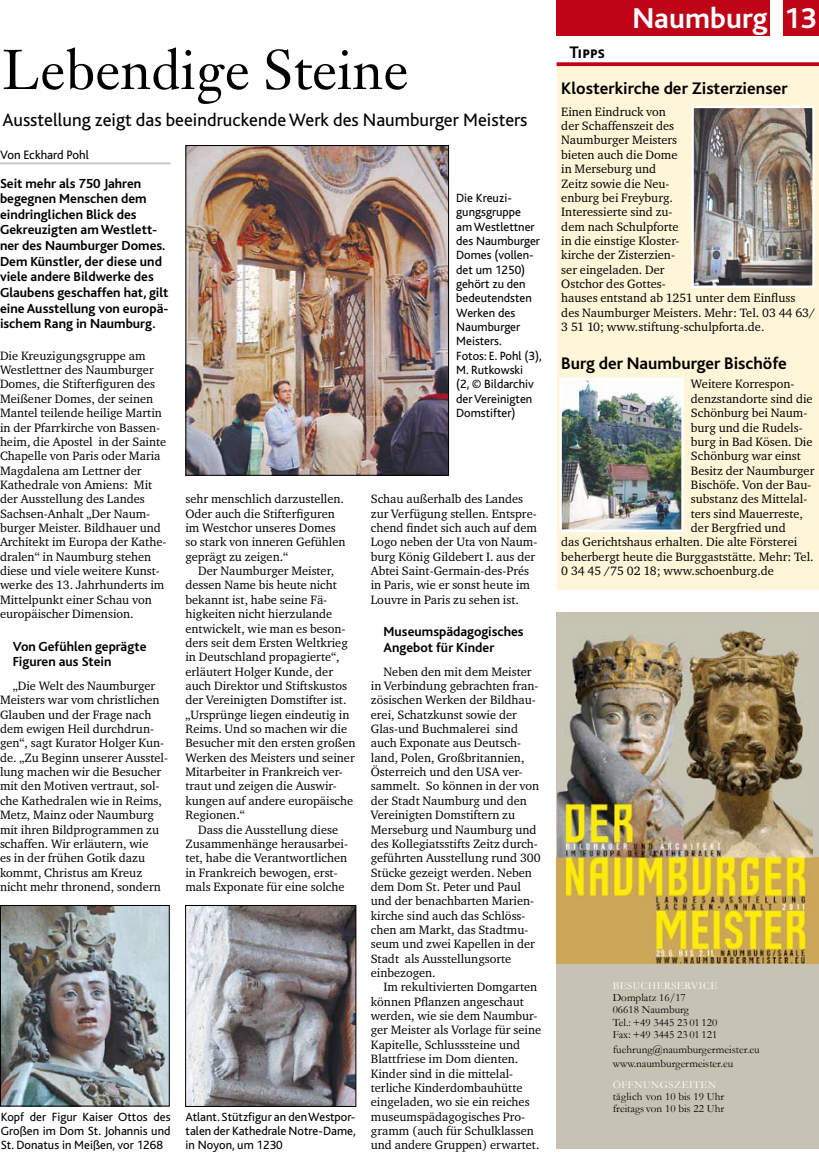
<style>
.page{position:relative;width:819px;height:1152px;background:#fff}
.page>*{position:absolute;margin:0;border:0;box-sizing:border-box;transform-origin:0 0}
.t1{font:55px "Janson Text LT";color:#000}
.t2{font:700 30px "Bliss";color:#fff}
.t3{font:18.75px "Bliss";color:#000}
.t4{font:700 17.5px "Bliss";color:#000}
.t5{font:700 17.5px "Bliss Caps";letter-spacing:.01em;color:#000}
.t6{font:700 13.75px/15.6px "Bliss";color:#000}
.t7{font:12.75px "Bliss";color:#000}
.t8{font:12.5px/14.4px "Charter EF";color:#000}
.t9{font:12.5px/14.4px "Bliss";color:#000;text-align:justify}
.t10{font:11.12px/12px "Garamond";color:#000}
.t11{font:10.62px "Garamond";letter-spacing:.05em;color:#fff}
</style>
<div class="page">
<div style="left:783px;top:0;width:36px;height:35px;background:#c00418"></div>
<div style="left:556px;top:0;width:214px;height:35px;background:#c00418"></div>
<div style="left:557px;top:64px;width:262px;height:525px;background:#fff5d8"></div>
<svg style="left:556px;top:62px;width:263px;height:4px"></svg>
<hr style="left:0;top:162px;width:170px;height:2px;background:#c5c6c8">
<img style="left:694px;top:109px;width:117px;height:176px">
<div style="left:691px;top:106px;width:123px;height:182px;border:2px solid #fff"></div>
<img style="left:562px;top:380px;width:118px;height:149px">
<div style="left:559px;top:377px;width:124px;height:155px;border:2px solid #fff"></div>
<img style="left:2px;top:907px;width:165px;height:197px">
<div style="left:0;top:905px;width:169px;height:201px;border:1px solid #000"></div>
<img style="left:188px;top:147px;width:258px;height:326px">
<div style="left:186px;top:145px;width:262px;height:330px;border:1px solid #000"></div>
<div style="left:556px;top:612px;width:263px;height:245px;background:#c6c3b4"></div>
<div style="left:556px;top:857px;width:263px;height:108px;background:#cca759"></div>
<img style="left:558px;top:630px;width:254px;height:334px">
<div style="left:556px;top:964px;width:263px;height:185px;background:#c6c3b4"></div>
<img style="left:187px;top:907px;width:167px;height:197px">
<div style="left:185px;top:905px;width:171px;height:201px;border:1px solid #000"></div>
<h1 class="t1" style="left:2px;top:35px;width:408px">Lebendige Steine</h1>
<h3 class="t3" style="left:2px;top:110px;width:526px">Ausstellung zeigt das beeindruckende Werk des Naumburger Meisters</h3>
<p class="t7" style="left:0;top:148px;width:90px">Von Eckhard Pohl</p>
<p class="t6" style="left:0;top:175px;width:170px">Seit mehr als 750 Jahren begegnen Menschen dem eindringlichen Blick des<br>Gekreuzigten am Westlett&shy;ner des Naumburger Domes.<br>Dem Künstler, der diese und viele andere Bildwerke des<br>Glaubens geschaffen hat, gilt eine Ausstellung von europä&shy;ischem Rang in Naumburg.</p>
<p class="t8" style="left:0;top:348px;width:168px">Die Kreuzigungsgruppe am<br>Westlettner des Naumburger<br>Domes, die Stifterfiguren des<br>Meißener Domes, der seinen<br>Mantel teilende heilige Martin in der Pfarrkirche von Bassen&shy;heim, die Apostel in der Sainte<br>Chapelle von Paris oder Maria<br>Magdalena am Lettner der<br>Kathedrale von Amiens: Mit der Ausstellung des Landes<br>Sachsen-Anhalt „Der Naum&shy;burger Meister. Bildhauer und<br>Architekt im Europa der Kathe&shy;dralen“ in Naumburg stehen diese und viele weitere Kunst&shy;werke des 13. Jahrhunderts im<br>Mittelpunkt einer Schau von europäischer Dimension.</p>
<p class="t6" style="left:13px;top:638px;width:135px">Von Gefühlen geprägte<br>Figuren aus Stein</p>
<p class="t8" style="left:0;top:678px;width:169px;text-indent:13px">„Die Welt des Naumburger<br>Meisters war vom christlichen<br>Glauben und der Frage nach dem ewigen Heil durchdrun&shy;gen“, sagt Kurator Holger Kun&shy;de. „Zu Beginn unserer Ausstel&shy;lung machen wir die Besucher mit den Motiven vertraut, sol&shy;che Kathedralen wie in Reims,<br>Metz, Mainz oder Naumburg mit ihren Bildprogrammen zu schaffen. Wir erläutern, wie<br>es in der frühen Gotik dazu kommt, Christus am Kreuz nicht mehr thronend, sondern</p>
<p class="t9" style="left:456px;top:191px;width:87px;text-align:left">Die Kreuzi&shy;gungsgruppe<br>am Westlettner des Naumburger<br>Domes (vollen&shy;det um 1250) gehört zu den bedeutendsten<br>Werken des<br>Naumburger<br>Meisters.<br>Fotos: E. Pohl (3),<br>M. Rutkowski<br>(2, © Bildarchiv der Vereinigten<br>Domstifter)</p>
<p class="t8" style="left:371px;top:492px;width:168px">Schau außerhalb des Landes zur Verfügung stellen. Entspre&shy;chend findet sich auch auf dem<br>Logo neben der Uta von Naum&shy;burg König Gildebert I. aus der<br>Abtei Saint-Germain-des-Prés in Paris, wie er sonst heute im<br>Louvre in Paris zu sehen ist.</p>
<p class="t6" style="left:383px;top:624px;width:141px">Museumspädagogisches<br>Angebot für Kinder</p>
<p class="t8" style="left:371px;top:664px;width:171px;text-indent:13px">Neben den mit dem Meister in Verbindung gebrachten fran&shy;zösischen Werken der Bildhau&shy;erei, Schatzkunst sowie der<br>Glas-und Buchmalerei sind auch Exponate aus Deutsch&shy;land, Polen, Großbritannien,<br>Österreich und den USA ver&shy;sammelt. So können in der von der Stadt Naumburg und den<br>Vereinigten Domstiftern zu<br>Merseburg und Naumburg und des Kollegiatsstifts Zeitz durch&shy;geführten Ausstellung rund 300<br>Stücke gezeigt werden. Neben dem Dom St. Peter und Paul und der benachbarten Marien&shy;kirche sind auch das Schlöss&shy;chen am Markt, das Stadtmu&shy;seum und zwei Kapellen in der<br>Stadt als Ausstellungsorte einbezogen.</p>
<p class="t8" style="left:371px;top:979px;width:172px;text-indent:13px">Im rekultivierten Domgarten können Pflanzen angeschaut werden, wie sie dem Naumbur&shy;ger Meister als Vorlage für seine<br>Kapitelle, Schlusssteine und<br>Blattfriese im Dom dienten.<br>Kinder sind in die mittelal&shy;terliche Kinderdombauhütte eingeladen, wo sie ein reiches museumspädagogisches Pro&shy;gramm (auch für Schulklassen und andere Gruppen) erwartet.</p>
<p class="t8" style="left:185px;top:492px;width:162px">sehr menschlich darzustellen.<br>Oder auch die Stifterfiguren im Westchor unseres Domes so stark von inneren Gefühlen geprägt zu zeigen.“</p>
<p class="t8" style="left:185px;top:563px;width:172px;text-indent:13px">Der Naumburger Meister, dessen Name bis heute nicht bekannt ist, habe seine Fä&shy;higkeiten nicht hierzulande entwickelt, wie man es beson&shy;ders seit dem Ersten Weltkrieg in Deutschland propagierte“, erläutert Holger Kunde, der auch Direktor und Stiftskustos der Vereinigten Domstifter ist. „Ursprünge liegen eindeutig in<br>Reims. Und so machen wir die<br>Besucher mit den ersten großen<br>Werken des Meisters und seiner<br>Mitarbeiter in Frankreich ver&shy;traut und zeigen die Auswir&shy;kungen auf andere europäische<br>Regionen.“</p>
<p class="t8" style="left:185px;top:822px;width:164px;text-indent:13px">Dass die Ausstellung diese<br>Zusammenhänge herausarbei&shy;tet, habe die Verantwortlichen in Frankreich bewogen, erst&shy;mals Exponate für eine solche</p>
<p class="t9" style="left:1px;top:1109px;width:171px">Kopf der Figur Kaiser Ottos des Großen im Dom St. Johannis und St. Donatus in Meißen, vor 1268</p>
<p class="t9" style="left:185px;top:1109px;width:172px">Atlant. Stützfigur an den Westpor&shy;talen der Kathedrale Notre-Dame, in Noyon, um 1230</p>
<h3 class="t5" style="left:569px;top:43px;width:37px">Tipps</h3>
<h2 class="t2" style="left:632px;top:3px;width:186px">Naumburg 13</h2>
<h3 class="t4" style="left:561px;top:79px;width:228px">Klosterkirche der Zisterzienser</h3>
<p class="t8" style="left:561px;top:104px;width:255px">Einen Eindruck von<br>der Schaffenszeit des<br>Naumburger Meisters<br>bieten auch die Dome<br>in Merseburg und<br>Zeitz sowie die Neu-<br>enburg bei Freyburg.<br>Interessierte sind zu-<br>dem nach Schulpforte<br>in die einstige Kloster-<br>kirche der Zisterzien-<br>ser eingeladen. Der<br>Ostchor des Gottes-<br>hauses entstand ab 1251 unter dem Einfluss des Naumburger Meisters. Mehr: Tel. 03 44 63/<br>3 51 10; www.stiftung-schulpforta.de.</p>
<h3 class="t4" style="left:561px;top:354px;width:227px">Burg der Naumburger Bischöfe</h3>
<p class="t8" style="left:690px;top:377px;width:105px">Weitere Korrespon-</p>
<p class="t8" style="left:690px;top:391px;width:123px">denzstandorte sind die</p>
<p class="t8" style="left:690px;top:405px;width:118px">Schönburg bei Naum-</p>
<p class="t8" style="left:690px;top:420px;width:113px">burg und die Rudels-</p>
<p class="t8" style="left:690px;top:434px;width:123px">burg in Bad Kösen. Die</p>
<p class="t8" style="left:690px;top:448px;width:111px">Schönburg war einst</p>
<p class="t8" style="left:690px;top:463px;width:125px">Besitz der Naumburger</p>
<p class="t8" style="left:690px;top:477px;width:122px">Bischöfe. Von der Bau-</p>
<p class="t8" style="left:690px;top:492px;width:118px">substanz des Mittelal-</p>
<p class="t8" style="left:690px;top:506px;width:114px">ters sind Mauerreste,</p>
<p class="t8" style="left:690px;top:520px;width:96px">der Bergfried und</p>
<p class="t8" style="left:561px;top:535px;width:237px">das Gerichtshaus erhalten. Die alte Försterei</p>
<p class="t8" style="left:561px;top:549px;width:254px">beherbergt heute die Burggaststätte. Mehr: Tel.</p>
<p class="t8" style="left:561px;top:563px;width:214px">0 34 45 /75 02 18; www.schoenburg.de</p>
<p class="t11" style="left:612px;top:978px;width:106px">BESUCHERSERVICE</p>
<p class="t10" style="left:612px;top:991px;width:78px">Domplatz 16/17<br>06618 Naumburg</p>
<p class="t10" style="left:612px;top:1016px;width:106px">Tel.:+49 3445 23 01 120<br>Fax: +49 3445 23 01 121</p>
<p class="t10" style="left:612px;top:1043px;width:148px;line-height:13.4px">fuehrung@naumburgermeister.eu www.naumburgermeister.eu</p>
<p class="t11" style="left:612px;top:1078px;width:105px">ÖFFNUNGSZEITEN</p>
<p class="t10" style="left:612px;top:1090px;width:113px">täglich von 10 bis 19 Uhr freitagsvon 10 bis 22 Uhr</p>
</div>
